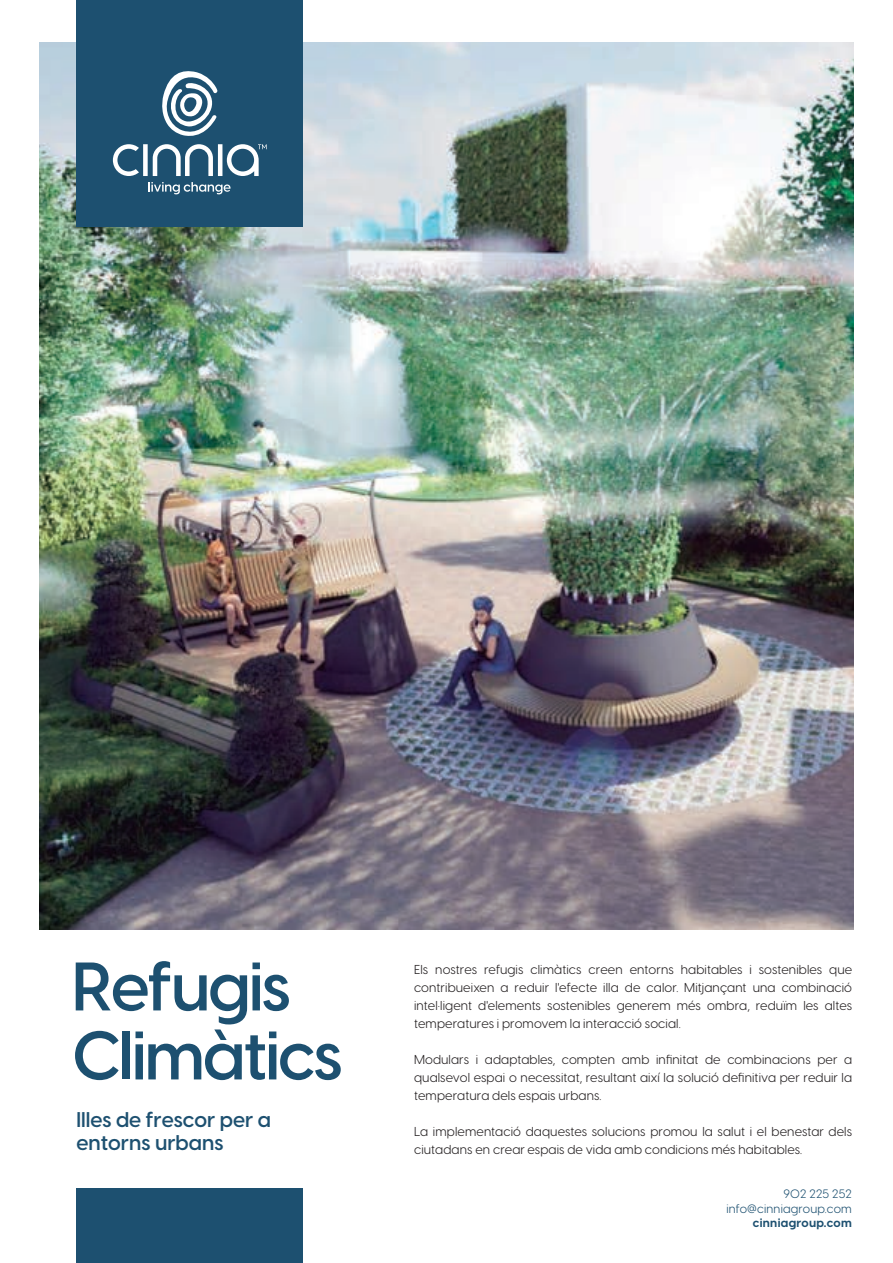
<style>
.page{position:relative;width:893px;height:1263px;background:#fff}
.page>*{position:absolute;margin:0;border:0;box-sizing:border-box;transform-origin:0 0}
.t1{font:600 67.5px/69px "Visby CF";letter-spacing:-.03em;color:#1d5070}
.t2{font:600 21px/22.5px "Visby CF";color:#1d5070}
.t3{font:12.75px/18px "Visby CF";letter-spacing:.01em;color:#231f20;text-align:justify}
.t4{font:12px/14.4px "Visby CF";letter-spacing:.015em;color:#1d5070;text-align:right}
.t5{font:700 12px "Visby CF";letter-spacing:.025em;color:#1d5070}
</style>
<div class="page">
<img style="left:39px;top:43px;width:815px;height:886px">
<div style="left:76px;top:0;width:227px;height:227px;background:#1d5070"></div>
<div style="left:76px;top:1188px;width:227px;height:75px;background:#1d5070"></div>
<svg style="left:148px;top:182px;width:83px;height:12px"></svg>
<svg style="left:113px;top:71px;width:154px;height:105px"></svg>
<h1 class="t1" style="left:72px;top:948px;width:272px">Refugis<br>Climàtics</h1>
<h2 class="t2" style="left:76px;top:1107px;width:196px">Illes de frescor per a entorns urbans</h2>
<p class="t3" style="left:414px;top:959px;width:440px">Els nostres refugis climàtics creen entorns habitables i sostenibles que contribueixen a reduir l'efecte illa de calor. Mitjançant una combinació intel·ligent d'elements sostenibles generem més ombra, reduïm les altes temperatures i promovem la interacció social.</p>
<p class="t3" style="left:414px;top:1049px;width:440px">Modulars i adaptables, compten amb infinitat de combinacions per a qualsevol espai o necessitat, resultant així la solució definitiva per reduir la temperatura dels espais urbans.</p>
<p class="t3" style="left:414px;top:1121px;width:440px">La implementació daquestes solucions promou la salut i el benestar dels ciutadans en crear espais de vida amb condicions més habitables.</p>
<p class="t4" style="left:726px;top:1186px;width:127px">902 225 252 info@cinniagroup.com</p>
<p class="t5" style="left:753px;top:1213px;width:101px">cinniagroup.com</p>
</div>
